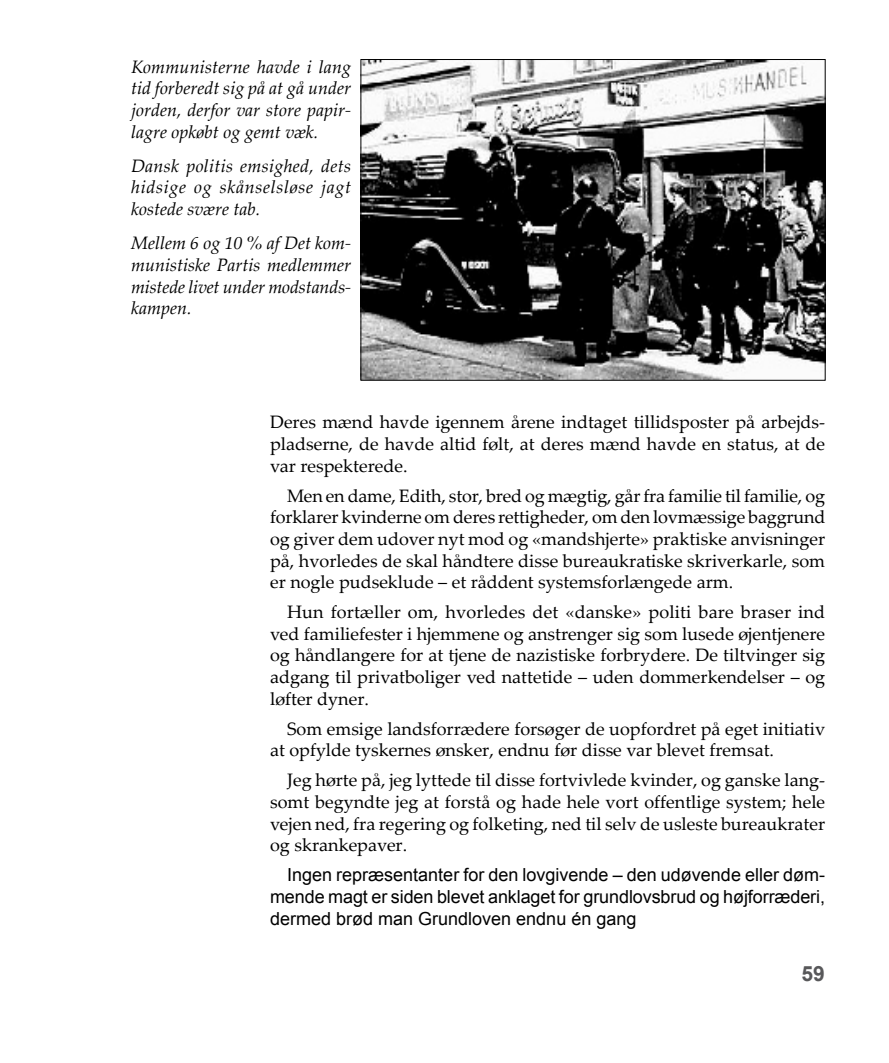
<style>
.page{position:relative;width:889px;height:1063px;background:#fff}
.page>*{position:absolute;margin:0;border:0;box-sizing:border-box;transform-origin:0 0}
.t1{font:700 21px "Arial";color:#58585a}
.t2{font:18px/21.6px "Palatino Linotype";color:#000;text-align:justify}
.t3{font:italic 18px/21.6px "Palatino Linotype";color:#000;text-align:justify}
.t4{font:18px/21.6px "Arial";color:#000;text-align:justify}
</style>
<div class="page">
<img style="left:363px;top:61px;width:460px;height:317px">
<div style="left:361px;top:59px;width:464px;height:321px;border:1px solid #000"></div>
<p class="t3" style="left:131px;top:55px;width:222px">Kommunisterne havde i lang tid forberedt sig på at gå under jorden, derfor var store papir&shy;lagre opkøbt og gemt væk.</p>
<p class="t3" style="left:131px;top:154px;width:222px">Dansk politis emsighed, dets hidsige og skånselsløse jagt kostede svære tab.</p>
<p class="t3" style="left:131px;top:232px;width:222px">Mellem 6 og 10 % af Det kom&shy;munistiske Partis medlemmer mistede livet under modstands&shy;kampen.</p>
<p class="t2" style="left:270px;top:411px;width:556px">Deres mænd havde igennem årene indtaget tillidsposter på arbejds&shy;pladserne, de havde altid følt, at deres mænd havde en status, at de var respekterede.</p>
<p class="t2" style="left:270px;top:484px;width:557px;text-indent:17px">Men en dame, Edith, stor, bred og mægtig, går fra familie til familie, og forklarer kvinderne om deres rettigheder, om den lovmæssige baggrund og giver dem udover nyt mod og «mandshjerte» praktiske anvisninger på, hvorledes de skal håndtere disse bureaukratiske skriverkarle, som er nogle pudseklude – et råddent systemsforlængede arm.</p>
<p class="t2" style="left:270px;top:601px;width:556px;text-indent:17px">Hun fortæller om, hvorledes det «danske» politi bare braser ind ved familiefester i hjemmene og anstrenger sig som lusede øjentjenere og håndlangere for at tjene de nazistiske forbrydere. De tiltvinger sig adgang til privatboliger ved nattetide – uden dommerkendelser – og løfter dyner.</p>
<p class="t2" style="left:270px;top:717px;width:556px;text-indent:17px">Som emsige landsforrædere forsøger de uopfordret på eget initiativ at opfylde tyskernes ønsker, endnu før disse var blevet fremsat.</p>
<p class="t2" style="left:270px;top:769px;width:556px;text-indent:17px">Jeg hørte på, jeg lyttede til disse fortvivlede kvinder, og ganske lang&shy;somt begyndte jeg at forstå og hade hele vort offentlige system; hele vejen ned, fra regering og folketing, ned til selv de usleste bureaukrater og skrankepaver.</p>
<p class="t4" style="left:270px;top:864px;width:556px;text-indent:17px">Ingen repræsentanter for den lovgivende – den udøvende eller døm&shy;mende magt er siden blevet anklaget for grundlovsbrud og højforræderi, dermed brød man Grundloven endnu én gang</p>
<p class="t1" style="left:801px;top:960px;width:25px">59</p>
</div>
